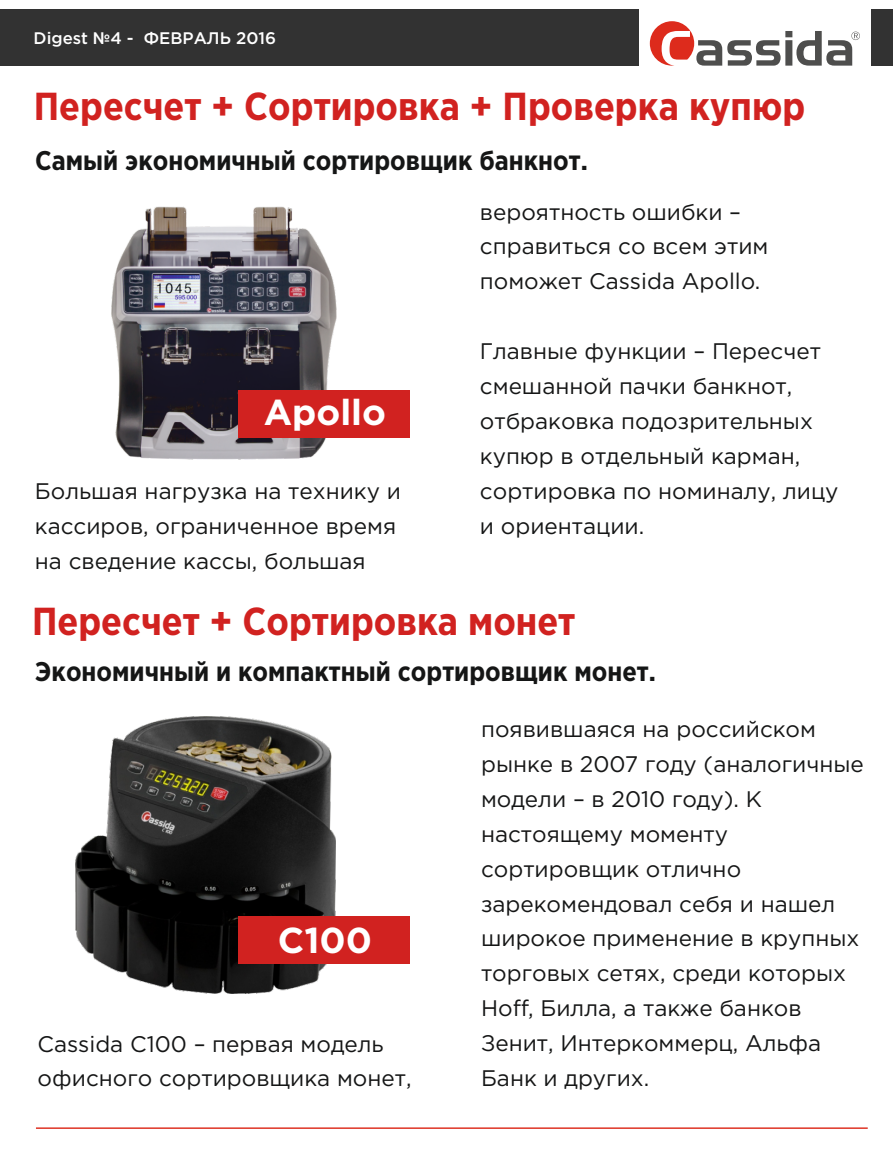
<style>
.page{position:relative;width:893px;height:1161px;background:#fff}
.page>*{position:absolute;margin:0;border:0;box-sizing:border-box;transform-origin:0 0}
.t1{font:700 39px "Gotham Pro Narrow";color:#d12220}
.t2{font:700 36px "Gotham Pro";color:#fff}
.t3{font:700 27px "Gotham Pro Narrow";color:#151616}
.t4{font:22.5px/34.8px "Gotham Pro";color:#151616}
.t5{font:500 16.8px "Gotham Pro";color:#fff}
</style>
<div class="page">
<img style="left:76px;top:717px;width:259px;height:276px">
<svg style="left:650px;top:21px;width:210px;height:45px"></svg>
<div style="left:0;top:9px;width:639px;height:57px;background:#323232"></div>
<div style="left:871px;top:9px;width:22px;height:57px;background:#323232"></div>
<hr style="left:36px;top:1127px;width:832px;height:2px;background:#dd2b1c">
<img style="left:111px;top:207px;width:226px;height:252px">
<div style="left:238px;top:391px;width:172px;height:47px;background:#d12220"></div>
<div style="left:238px;top:916px;width:172px;height:48px;background:#d12220"></div>
<p class="t5" style="left:34px;top:32px;width:244px">Digest №4 - ФЕВРАЛЬ 2016</p>
<h1 class="t1" style="left:34px;top:92px;width:773px">Пересчет + Сортировка + Проверка купюр</h1>
<p class="t3" style="left:35px;top:150px;width:554px">Самый экономичный сортировщик банкнот.</p>
<h2 class="t2" style="left:264px;top:398px;width:124px">Apollo</h2>
<p class="t4" style="left:35px;top:475px;width:367px">Большая нагрузка на технику и кассиров, ограниченное время на сведение кассы, большая</p>
<p class="t4" style="left:480px;top:196px;width:290px">вероятность ошибки – справиться со всем этим поможет Cassida Apollo.</p>
<p class="t4" style="left:480px;top:335px;width:360px">Главные функции – Пересчет смешанной пачки банкнот, отбраковка подозрительных купюр в отдельный карман, сортировка по номиналу, лицу и ориентации.</p>
<h1 class="t1" style="left:32px;top:607px;width:545px">Пересчет + Сортировка монет</h1>
<p class="t3" style="left:35px;top:661px;width:622px">Экономичный и компактный сортировщик монет.</p>
<p class="t4" style="left:481px;top:713px;width:384px">появившаяся на российском рынке в 2007 году (аналогичные модели – в 2010 году). К настоящему моменту сортировщик отлично зарекомендовал себя и нашел широкое применение в крупных торговых сетях, среди которых<br>Hoff, Билла, а также банков<br>Зенит, Интеркоммерц, Альфа<br>Банк и других.</p>
<h2 class="t2" style="left:278px;top:926px;width:96px">C100</h2>
<p class="t4" style="left:38px;top:1028px;width:375px">Cassida С100 – первая модель офисного сортировщика монет,</p>
</div>
